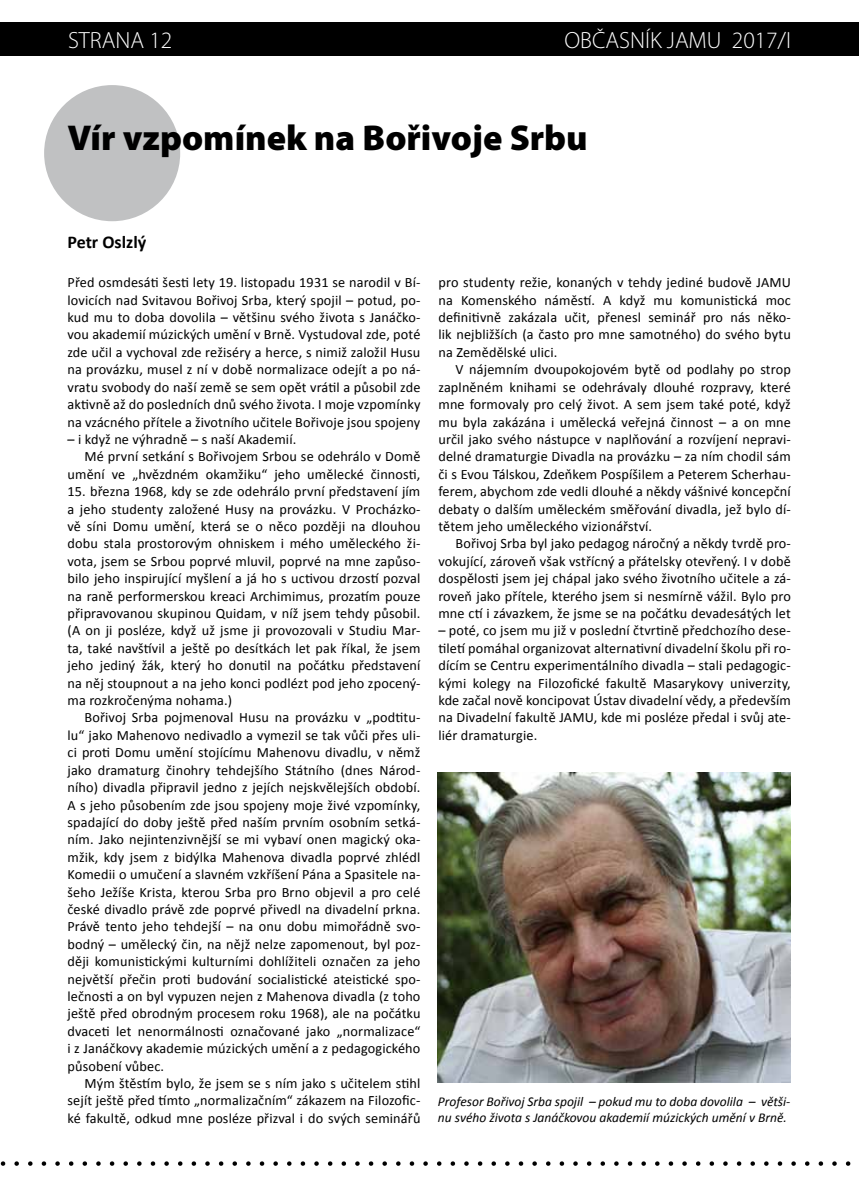
<style>
.page{position:relative;width:859px;height:1187px;background:#fff}
.page>*{position:absolute;margin:0;border:0;box-sizing:border-box;transform-origin:0 0}
.t1{font:900 36px "Myriad Pro";color:#000}
.t2{font:300 23.55px "Myriad Pro";color:#fff}
.t3{font:700 18px "Calibri";color:#000}
.t4{font:14.25px/17.4px "Calibri";letter-spacing:.01em;color:#000;text-align:justify}
.t5{font:italic 13.5px/16.2px "Calibri";color:#000}
</style>
<div class="page">
<div style="left:0;top:22px;width:859px;height:34px;background:#000"></div>
<svg style="left:0;top:1161px;width:851px;height:4px"></svg>
<img style="left:438px;top:772px;width:352px;height:310px">
<div style="left:44px;top:85px;width:136px;height:136px;background:#c0c1c2;border-radius:50%"></div>
<h2 class="t2" style="left:68px;top:26px;width:106px">STRANA 12</h2>
<h2 class="t2" style="left:564px;top:26px;width:228px">OBČASNÍK JAMU 2017/I</h2>
<h1 class="t1" style="left:68px;top:113px;width:522px">Vír vzpomínek na Bořivoje Srbu</h1>
<p class="t3" style="left:68px;top:229px;width:80px">Petr Oslzlý</p>
<p class="t4" style="left:67px;top:273px;width:354px">Před osmdesáti šesti lety 19. listopadu 1931 se narodil v Bí&shy;lovicích nad Svitavou Bořivoj Srba, který spojil – potud, po&shy;kud mu to doba dovolila – většinu svého života s Janáčko&shy;vou akademií múzických umění v Brně. Vystudoval zde, poté zde učil a vychoval zde režiséry a herce, s nimiž založil Husu na provázku, musel z ní v době normalizace odejít a po ná&shy;vratu svobody do naší země se sem opět vrátil a působil zde aktivně až do posledních dnů svého života. I moje vzpomínky na vzácného přítele a životního učitele Bořivoje jsou spojeny</p>
<p class="t4" style="left:68px;top:430px;width:230px">– i když ne výhradně – s naší Akademií.</p>
<p class="t4" style="left:85px;top:447px;width:337px">Mé první setkání s Bořivojem Srbou se odehrálo v Domě</p>
<p class="t4" style="left:68px;top:465px;width:354px">umění ve „hvězdném okamžiku“ jeho umělecké činnosti,</p>
<p class="t4" style="left:67px;top:482px;width:355px">15. března 1968, kdy se zde odehrálo první představení jím a jeho studenty založené Husy na provázku. V Procházko&shy;vě síni Domu umění, která se o něco později na dlouhou dobu stala prostorovým ohniskem i mého uměleckého ži&shy;vota, jsem se Srbou poprvé mluvil, poprvé na mne zapůso&shy;bilo jeho inspirující myšlení a já ho s uctivou drzostí pozval na raně performerskou kreaci Archimimus, prozatím pouze připravovanou skupinou Quidam, v níž jsem tehdy působil. (A on ji posléze, když už jsme ji provozovali v Studiu Mar&shy;ta, také navštívil a ještě po desítkách let pak říkal, že jsem jeho jediný žák, který ho donutil na počátku představení na něj stoupnout a na jeho konci podlézt pod jeho zpocený&shy;ma rozkročenýma nohama.)</p>
<p class="t4" style="left:67px;top:708px;width:354px;text-indent:17px">Bořivoj Srba pojmenoval Husu na provázku v „podtitu&shy;lu“ jako Mahenovo nedivadlo a vymezil se tak vůči přes uli&shy;ci proti Domu umění stojícímu Mahenovu divadlu, v němž jako dramaturg činohry tehdejšího Státního (dnes Národ&shy;ního) divadla připravil jedno z jejích nejskvělejších období.<br>A s jeho působením zde jsou spojeny moje živé vzpomínky, spadající do doby ještě před naším prvním osobním setká&shy;ním. Jako nejintenzivnější se mi vybaví onen magický oka&shy;mžik, kdy jsem z bidýlka Mahenova divadla poprvé zhlédl Komedii o umučení a slavném vzkříšení Pána a Spasitele na&shy;šeho Ježíše Krista, kterou Srba pro Brno objevil a pro celé české divadlo právě zde poprvé přivedl na divadelní prkna.<br>Právě tento jeho tehdejší – na onu dobu mimořádně svo&shy;bodný – umělecký čin, na nějž nelze zapomenout, byl poz&shy;ději komunistickými kulturními dohlížiteli označen za jeho největší přečin proti budování socialistické ateistické spo&shy;lečnosti a on byl vypuzen nejen z Mahenova divadla (z toho ještě před obrodným procesem roku 1968), ale na počátku dvaceti let nenormálnosti označované jako „normalizace“ i z Janáčkovy akademie múzických umění a z pedagogického působení vůbec.</p>
<p class="t4" style="left:68px;top:1074px;width:354px;text-indent:17px">Mým štěstím bylo, že jsem se s ním jako s učitelem stihl sejít ještě před tímto „normalizačním“ zákazem na Filozofic&shy;ké fakultě, odkud mne posléze přizval i do svých seminářů</p>
<p class="t4" style="left:438px;top:273px;width:354px">pro studenty režie, konaných v tehdy jediné budově JAMU na Komenského náměstí. A když mu komunistická moc definitivně zakázala učit, přenesl seminář pro nás něko&shy;lik nejbližších (a často pro mne samotného) do svého bytu na Zemědělské ulici.</p>
<p class="t4" style="left:438px;top:360px;width:354px;text-indent:17px">V nájemním dvoupokojovém bytě od podlahy po strop zaplněném knihami se odehrávaly dlouhé rozpravy, které mne formovaly pro celý život. A sem jsem také poté, když mu byla zakázána i umělecká veřejná činnost – a on mne určil jako svého nástupce v naplňování a rozvíjení nepravi&shy;delné dramaturgie Divadla na provázku – za ním chodil sám či s Evou Tálskou, Zdeňkem Pospíšilem a Peterem Scherhau&shy;ferem, abychom zde vedli dlouhé a někdy vášnivé koncepční debaty o dalším uměleckém směřování divadla, jež bylo dí&shy;tětem jeho uměleckého vizionářství.</p>
<p class="t4" style="left:438px;top:534px;width:354px;text-indent:17px">Bořivoj Srba byl jako pedagog náročný a někdy tvrdě pro&shy;vokující, zároveň však vstřícný a přátelsky otevřený. I v době dospělosti jsem jej chápal jako svého životního učitele a zá&shy;roveň jako přítele, kterého jsem si nesmírně vážil. Bylo pro mne ctí i závazkem, že jsme se na počátku devadesátých let</p>
<p class="t4" style="left:438px;top:621px;width:354px">– poté, co jsem mu již v poslední čtvrtině předchozího dese&shy;tiletí pomáhal organizovat alternativní divadelní školu při ro&shy;dícím se Centru experimentálního divadla – stali pedagogic&shy;kými kolegy na Filozofické fakultě Masarykovy univerzity, kde začal nově koncipovat Ústav divadelní vědy, a především na Divadelní fakultě JAMU, kde mi posléze předal i svůj ate&shy;liér dramaturgie.</p>
<p class="t5" style="left:438px;top:1092px;width:354px">Profesor Bořivoj Srba spojil – pokud mu to doba dovolila – větši&shy;nu svého života s Janáčkovou akademií múzických umění v Brně.</p>
</div>
